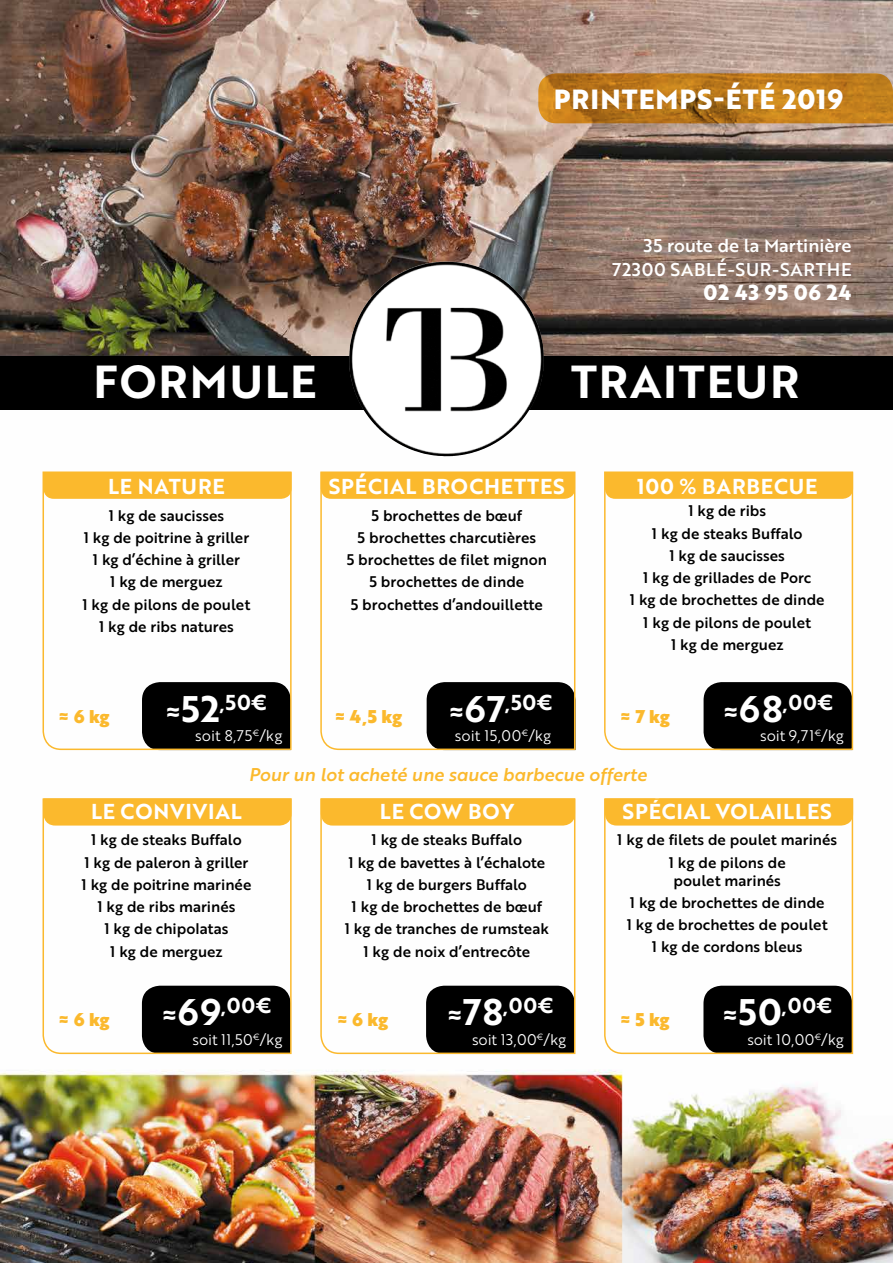
<style>
.page{position:relative;width:893px;height:1263px;background:#fff}
.page>*{position:absolute;margin:0;border:0;box-sizing:border-box;transform-origin:0 0}
.t1{font:45px "Brother 1816 Bold";letter-spacing:.04em;color:#fff}
.t2{font:700 27px "Brother 1816 Extra";letter-spacing:.04em;color:#fff}
.t3{font:21px "Brother 1816 Bold";letter-spacing:.04em;color:#fff}
.t4{font:700 21px "Brother 1816 Extra";letter-spacing:.04em;color:#fff}
.t5{font:18px/24px "Brother 1816 Medium";letter-spacing:.04em;color:#fff;text-align:right}
.t6{font:18px "Brother 1816 Medium Italic";color:#fbb92d}
.t7{font:18px "Brother 1816 Black";color:#fbb92d}
.t8{font:15px/22.2px "Brother 1816 Medium";color:#000;text-align:center}
.t9{font:15px "Brother 1816 Book";color:#fff}
.s1{font-size:27px}
.s2{font-size:36px}
</style>
<div class="page">
<img style="left:0;top:0;width:893px;height:1263px">
<svg style="left:0;top:356px;width:893px;height:54px;background:#272727"></svg>
<img style="left:363px;top:261px;width:80px;height:47px">
<svg style="left:42px;top:471px;width:250px;height:280px"></svg>
<svg style="left:603px;top:471px;width:251px;height:280px"></svg>
<svg style="left:320px;top:471px;width:256px;height:280px"></svg>
<svg style="left:42px;top:798px;width:250px;height:257px"></svg>
<svg style="left:603px;top:798px;width:251px;height:257px"></svg>
<svg style="left:320px;top:798px;width:256px;height:257px"></svg>
<svg style="left:538px;top:73px;width:355px;height:50px;background:#bb791d"></svg>
<h2 class="t2" style="left:554px;top:79px;width:291px">PRINTEMPS-ÉTÉ 2019</h2>
<p class="t5" style="left:612px;top:233px;width:241px">35 route de la Martinière<br>72300 SABLÉ-SUR-SARTHE</p>
<h3 class="t4" style="left:704px;top:276px;width:149px">02 43 95 06 24</h3>
<h1 class="t1" style="left:94px;top:348px;width:225px">FORMULE</h1>
<h1 class="t1" style="left:571px;top:348px;width:230px">TRAITEUR</h1>
<h3 class="t3" style="left:108px;top:471px;width:118px">LE NATURE</h3>
<p class="t8" style="left:83px;top:503px;width:169px">1 kg de saucisses<br>1 kg de poitrine à griller<br>1 kg d’échine à griller<br>1 kg de merguez<br>1 kg de pilons de poulet<br>1 kg de ribs natures</p>
<h3 class="t3" style="left:329px;top:471px;width:238px">SPÉCIAL BROCHETTES</h3>
<p class="t8" style="left:347px;top:503px;width:202px">5 brochettes de bœuf<br>5 brochettes charcutières<br>5 brochettes de filet mignon<br>5 brochettes de dinde<br>5 brochettes d’andouillette</p>
<h3 class="t3" style="left:637px;top:471px;width:182px">100 % BARBECUE</h3>
<p class="t8" style="left:630px;top:499px;width:196px">1 kg de ribs<br>1 kg de steaks Buffalo<br>1 kg de saucisses<br>1 kg de grillades de Porc<br>1 kg de brochettes de dinde<br>1 kg de pilons de poulet<br>1 kg de merguez</p>
<h3 class="t3" style="left:165px;top:686px;width:104px"><span class="s1">≈</span><span class="s2">52</span>,50€</h3>
<h3 class="t3" style="left:723px;top:686px;width:112px"><span class="s1">≈</span><span class="s2">68</span>,00€</h3>
<h3 class="t3" style="left:448px;top:686px;width:106px"><span class="s1">≈</span><span class="s2">67</span>,50€</h3>
<p class="t7" style="left:59px;top:702px;width:52px">≈ 6 kg</p>
<p class="t7" style="left:335px;top:702px;width:69px">≈ 4,5 kg</p>
<p class="t7" style="left:620px;top:702px;width:51px">≈ 7 kg</p>
<p class="t9" style="left:195px;top:725px;width:89px">soit 8,75<sup>€</sup>/kg</p>
<p class="t9" style="left:760px;top:725px;width:85px">soit 9,71<sup>€</sup>/kg</p>
<p class="t9" style="left:455px;top:725px;width:98px">soit 15,00<sup>€</sup>/kg</p>
<p class="t6" style="left:249px;top:761px;width:399px">Pour un lot acheté une sauce barbecue offerte</p>
<h3 class="t3" style="left:91px;top:795px;width:152px">LE CONVIVIAL</h3>
<p class="t8" style="left:82px;top:828px;width:171px">1 kg de steaks Buffalo<br>1 kg de paleron à griller<br>1 kg de poitrine marinée<br>1 kg de ribs marinés<br>1 kg de chipolatas<br>1 kg de merguez</p>
<h3 class="t3" style="left:380px;top:795px;width:136px">LE COW BOY</h3>
<p class="t8" style="left:345px;top:828px;width:206px">1 kg de steaks Buffalo<br>1 kg de bavettes à l’échalote<br>1 kg de burgers Buffalo<br>1 kg de brochettes de bœuf<br>1 kg de tranches de rumsteak<br>1 kg de noix d’entrecôte</p>
<h3 class="t3" style="left:623px;top:795px;width:211px">SPÉCIAL VOLAILLES</h3>
<p class="t8" style="left:617px;top:828px;width:221px">1 kg de filets de poulet marinés<br>1 kg de pilons de</p>
<p class="t8" style="left:627px;top:869px;width:202px">poulet marinés<br>1 kg de brochettes de dinde<br>1 kg de brochettes de poulet<br>1 kg de cordons bleus</p>
<h3 class="t3" style="left:161px;top:990px;width:112px"><span class="s1">≈</span><span class="s2">69</span>,00€</h3>
<h3 class="t3" style="left:722px;top:990px;width:112px"><span class="s1">≈</span><span class="s2">50</span>,00€</h3>
<h3 class="t3" style="left:447px;top:990px;width:109px"><span class="s1">≈</span><span class="s2">78</span>,00€</h3>
<p class="t7" style="left:59px;top:1006px;width:52px">≈ 6 kg</p>
<p class="t7" style="left:337px;top:1006px;width:52px">≈ 6 kg</p>
<p class="t7" style="left:620px;top:1006px;width:51px">≈ 5 kg</p>
<p class="t9" style="left:193px;top:1028px;width:91px">soit 11,50<sup>€</sup>/kg</p>
<p class="t9" style="left:747px;top:1028px;width:98px">soit 10,00<sup>€</sup>/kg</p>
<p class="t9" style="left:472px;top:1028px;width:96px">soit 13,00<sup>€</sup>/kg</p>
</div>
